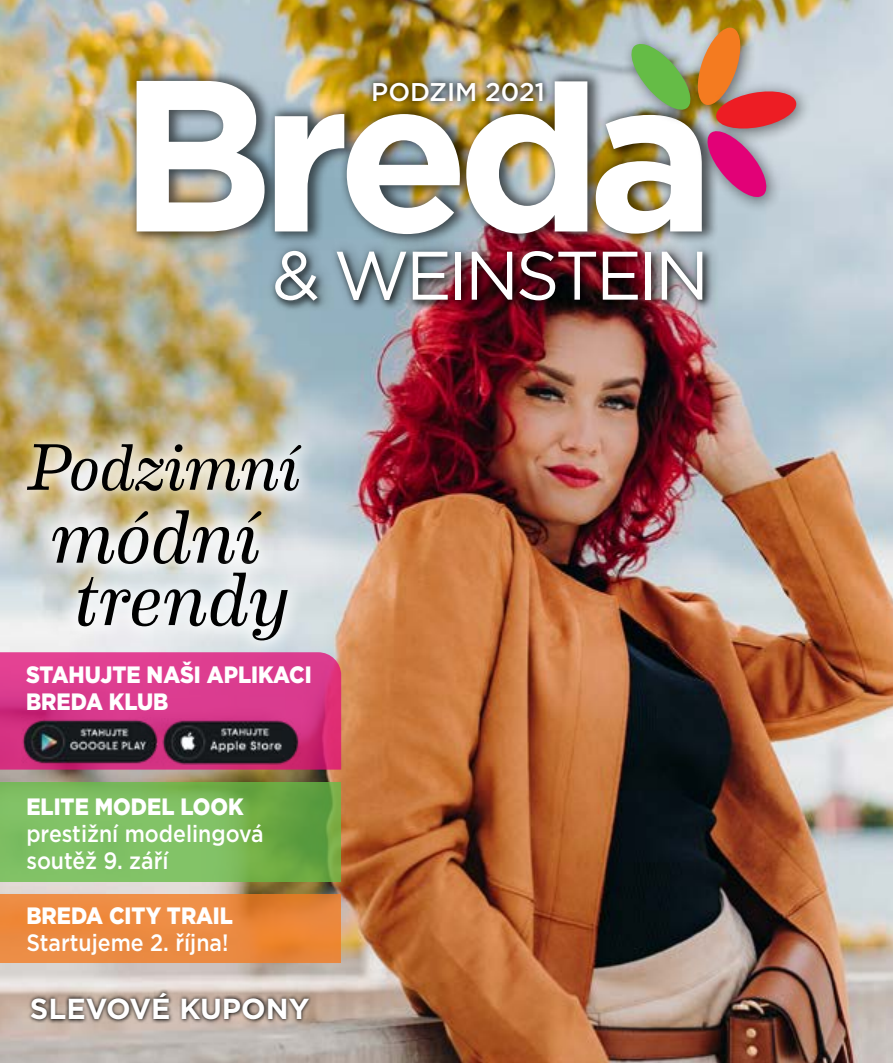
<style>
.page{position:relative;width:893px;height:1063px;background:#fff}
.page>*{position:absolute;margin:0;border:0;box-sizing:border-box;transform-origin:0 0}
.t1{font:italic 76.05px "Eames Century Modern";letter-spacing:-.005em;color:#000}
.t2{font:italic 66.15px "Eames Century Modern";letter-spacing:-.01em;color:#000}
.t3{font:700 28.95px "Gotham";color:#fff}
.t4{font:500 25.65px "Gotham";color:#fff}
.t5{font:900 23.7px/27px "Gotham";color:#fff;scale:.9 1}
.t6{font:500 23.7px/27px "Gotham";color:#fff;scale:.9 1}
</style>
<div class="page">
<img style="left:0;top:0;width:893px;height:1063px">
<svg style="left:34px;top:510px;width:247px;height:74px"></svg>
<svg style="left:9px;top:425px;width:312px;height:85px;background:#d3caad"></svg>
<svg style="left:59px;top:554px;width:249px;height:98px;fill:#e9ecef"></svg>
<svg style="left:0;top:652px;width:341px;height:118px;background:#d93a8a"></svg>
<svg style="left:0;top:782px;width:341px;height:100px;background:#78b859"></svg>
<svg style="left:0;top:894px;width:341px;height:68px;background:#ea883d"></svg>
<svg style="left:28px;top:988px;width:285px;height:36px;background:#92847a"></svg>
<img style="left:162px;top:718px;width:138px;height:48px">
<img style="left:21px;top:718px;width:139px;height:48px">
<div style="left:128px;top:69px;width:153px;height:175px;background:#000;opacity:.6"></div>
<svg style="left:137px;top:81px;width:128px;height:150px"></svg>
<div style="left:267px;top:102px;width:94px;height:142px;background:#000;opacity:.6"></div>
<div style="left:339px;top:102px;width:138px;height:145px;background:#000;opacity:.6"></div>
<svg style="left:275px;top:113px;width:183px;height:121px"></svg>
<div style="left:458px;top:69px;width:146px;height:177px;background:#000;opacity:.6"></div>
<img style="left:466px;top:81px;width:121px;height:153px">
<div style="left:588px;top:103px;width:130px;height:144px;background:#000;opacity:.6"></div>
<div style="left:266px;top:238px;width:68px;height:76px;background:#000;opacity:.5"></div>
<svg style="left:275px;top:251px;width:43px;height:50px"></svg>
<div style="left:328px;top:239px;width:96px;height:75px;background:#000;opacity:.5"></div>
<svg style="left:337px;top:252px;width:65px;height:48px"></svg>
<div style="left:402px;top:237px;width:63px;height:77px;background:#000;opacity:.5"></div>
<svg style="left:413px;top:252px;width:32px;height:48px"></svg>
<div style="left:445px;top:239px;width:35px;height:75px;background:#000;opacity:.5"></div>
<div style="left:456px;top:252px;width:5px;height:48px;background:#fff"></div>
<div style="left:461px;top:239px;width:69px;height:75px;background:#000;opacity:.5"></div>
<svg style="left:472px;top:252px;width:38px;height:48px"></svg>
<div style="left:510px;top:236px;width:63px;height:78px;background:#000;opacity:.5"></div>
<div style="left:550px;top:237px;width:64px;height:77px;background:#000;opacity:.5"></div>
<svg style="left:519px;top:251px;width:73px;height:49px"></svg>
<div style="left:592px;top:237px;width:63px;height:77px;background:#000;opacity:.5"></div>
<svg style="left:603px;top:252px;width:32px;height:48px"></svg>
<div style="left:635px;top:239px;width:35px;height:75px;background:#000;opacity:.5"></div>
<div style="left:646px;top:252px;width:5px;height:48px;background:#fff"></div>
<div style="left:651px;top:239px;width:69px;height:75px;background:#000;opacity:.5"></div>
<svg style="left:662px;top:252px;width:40px;height:48px"></svg>
<div style="left:686px;top:18px;width:71px;height:103px;background:#000;opacity:.5"></div>
<div style="left:706px;top:80px;width:107px;height:66px;background:#000;opacity:.5"></div>
<img style="left:596px;top:25px;width:202px;height:209px">
<img style="left:367px;top:77px;width:183px;height:30px">
<p class="t4" style="left:371px;top:75px;width:175px">PODZIM 2021</p>
<h2 class="t2" style="left:27px;top:417px;width:275px">Podzimní</h2>
<h1 class="t1" style="left:52px;top:479px;width:210px">módní</h1>
<h1 class="t1" style="left:75px;top:542px;width:217px">trendy</h1>
<p class="t5" style="left:26px;top:661px;width:319px">STAHUJTE NAŠI APLIKACI<br>BREDA KLUB</p>
<p class="t5" style="left:26px;top:792px;width:243px">ELITE MODEL LOOK</p>
<p class="t6" style="left:26px;top:819px;width:265px">prestižní modelingová soutěž 9. září</p>
<p class="t5" style="left:26px;top:902px;width:231px">BREDA CITY TRAIL</p>
<p class="t6" style="left:26px;top:929px;width:226px">Startujeme 2. října!</p>
<p class="t3" style="left:30px;top:989px;width:281px">SLEVOVÉ KUPONY</p>
</div>
